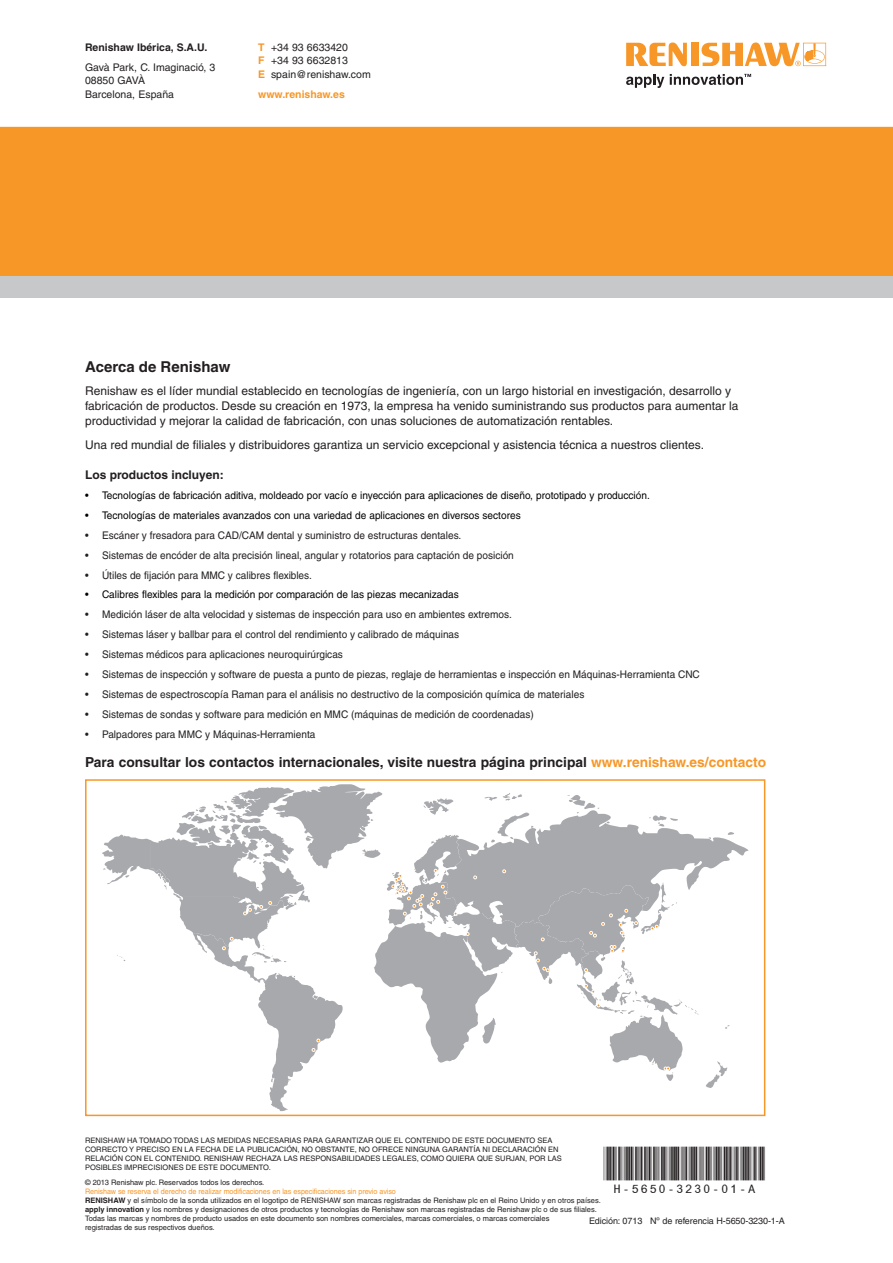
<style>
.page{position:relative;width:893px;height:1263px;background:#fff}
.page>*{position:absolute;margin:0;border:0;box-sizing:border-box;transform-origin:0 0}
.t1{font:48px "MBH16 B";color:#231f20}
.t2{font:700 15px "Helvetica";color:#231f20}
.t3{font:700 13.8px "Helvetica";color:#231f20}
.t4{font:12px/15px "Helvetica";color:#231f20}
.t5{font:700 12px "Helvetica";color:#231f20}
.t6{font:10.5px "Helvetica";color:#231f20;scale:.96 1}
._8pt_bullets{font:10.5px "Helvetica";color:#000;scale:.96 1}
.t7{font:10.5px/13.5px "Helvetica";color:#231f20}
.t8{font:700 10.5px "Helvetica";color:#231f20}
.t9{font:700 10.5px "Helvetica";color:#f79727}
.t10{font:9px "Helvetica";letter-spacing:-.01em;color:#231f20}
.t11{font:7.5px/9px "Helvetica";color:#231f20}
.t12{font:7.5px/9px "Helvetica";letter-spacing:-.01em;color:#f79727;scale:.96 1}
.s1{font-weight:700;color:#f79727}
.s2{color:#f79727}
.s3{color:#231f20}
.s4{font-weight:700}
</style>
<div class="page">
<svg style="left:626px;top:74px;width:38px;height:14px"></svg>
<svg style="left:626px;top:43px;width:61px;height:23px"></svg>
<div style="left:691px;top:43px;width:8px;height:23px;background:#f79727"></div>
<svg style="left:701px;top:43px;width:125px;height:23px"></svg>
<svg style="left:670px;top:74px;width:81px;height:11px"></svg>
<svg style="left:102px;top:784px;width:647px;height:327px"></svg>
<div style="left:85px;top:779px;width:680px;height:337px;border:2px solid #f79727"></div>
<div style="left:0;top:127px;width:893px;height:149px;background:#f79727"></div>
<div style="left:0;top:276px;width:893px;height:22px;background:#c7c8ca"></div>
<p class="t8" style="left:85px;top:41px;width:124px">Renishaw Ibérica, S.A.U.</p>
<p class="t7" style="left:85px;top:60px;width:132px">Gavà Park, C. Imaginació, 3</p>
<p class="t7" style="left:85px;top:74px;width:62px">08850 GAVÀ</p>
<p class="t7" style="left:85px;top:87px;width:91px">Barcelona, España</p>
<p class="t7" style="left:258px;top:40px;width:114px"><span class="s1">T</span> +34 93 6633420<br><span class="s1">F</span> +34 93 6632813<br><span class="s1">E</span> spain@renishaw.com</p>
<p class="t9" style="left:258px;top:88px;width:88px">www.renishaw.es</p>
<p class="t2" style="left:85px;top:357px;width:147px">Acerca de Renishaw</p>
<p class="t4" style="left:85px;top:383px;width:655px">Renishaw es el líder mundial establecido en tecnologías de ingeniería, con un largo historial en investigación, desarrollo y fabricación de productos. Desde su creación en 1973, la empresa ha venido suministrando sus productos para aumentar la productividad y mejorar la calidad de fabricación, con unas soluciones de automatización rentables.</p>
<p class="t4" style="left:85px;top:437px;width:620px">Una red mundial de filiales y distribuidores garantiza un servicio excepcional y asistencia técnica a nuestros clientes.</p>
<p class="t5" style="left:85px;top:468px;width:140px">Los productos incluyen:</p>
<p class="_8pt_bullets" style="left:85px;top:489px;width:590px">• Tecnologías de fabricación aditiva, moldeado por vacío e inyección para aplicaciones de diseño, prototipado y producción.</p>
<p class="_8pt_bullets" style="left:85px;top:509px;width:455px">• Tecnologías de materiales avanzados con una variedad de aplicaciones en diversos sectores</p>
<p class="t6" style="left:85px;top:529px;width:394px">• Escáner y fresadora para CAD/CAM dental y suministro de estructuras dentales.</p>
<p class="t6" style="left:85px;top:549px;width:448px">• Sistemas de encóder de alta precisión lineal, angular y rotatorios para captación de posición</p>
<p class="t6" style="left:85px;top:569px;width:238px">• Útiles de fijación para MMC y calibres flexibles.</p>
<p class="_8pt_bullets" style="left:85px;top:589px;width:391px">• Calibres flexibles para la medición por comparación de las piezas mecanizadas</p>
<p class="t6" style="left:85px;top:608px;width:446px">• Medición láser de alta velocidad y sistemas de inspección para uso en ambientes extremos.</p>
<p class="t6" style="left:85px;top:628px;width:391px">• Sistemas láser y ballbar para el control del rendimiento y calibrado de máquinas</p>
<p class="t6" style="left:85px;top:648px;width:270px">• Sistemas médicos para aplicaciones neuroquirúrgicas</p>
<p class="t6" style="left:85px;top:668px;width:642px">• Sistemas de inspección y software de puesta a punto de piezas, reglaje de herramientas e inspección en Máquinas-Herramienta CNC</p>
<p class="t6" style="left:85px;top:688px;width:522px">• Sistemas de espectroscopía Raman para el análisis no destructivo de la composición química de materiales</p>
<p class="t6" style="left:85px;top:708px;width:469px">• Sistemas de sondas y software para medición en MMC (máquinas de medición de coordenadas)</p>
<p class="t6" style="left:85px;top:728px;width:241px">• Palpadores para MMC y Máquinas-Herramienta</p>
<p class="t3" style="left:85px;top:753px;width:683px">Para consultar los contactos internacionales, visite nuestra página principal <span class="s2">www.renishaw.es/contacto</span></p>
<p class="t11" style="left:85px;top:1135px;width:478px">RENISHAW HA TOMADO TODAS LAS MEDIDAS NECESARIAS PARA GARANTIZAR QUE EL CONTENIDO DE ESTE DOCUMENTO SEA CORRECTO Y PRECISO EN LA FECHA DE LA PUBLICACIÓN, NO OBSTANTE, NO OFRECE NINGUNA GARANTÍA NI DECLARACIÓN EN RELACIÓN CON EL CONTENIDO. RENISHAW RECHAZA LAS RESPONSABILIDADES LEGALES, COMO QUIERA QUE SURJAN, POR LAS POSIBLES IMPRECISIONES DE ESTE DOCUMENTO.</p>
<p class="t1" style="left:604px;top:1149px;width:163px">*H-5650-3230-01-A*</p>
<p class="t12" style="left:85px;top:1178px;width:325px"><span class="s3">© 2013 Renishaw plc. Reservados todos los derechos.<br></span>Renishaw se reserva el derecho de realizar modificaciones en las especificaciones sin previo aviso</p>
<p class="t11" style="left:85px;top:1196px;width:517px"><span class="s4">RENISHAW</span> y el símbolo de la sonda utilizados en el logotipo de RENISHAW son marcas registradas de Renishaw plc en el Reino Unido y en otros países.</p>
<p class="t11" style="left:85px;top:1205px;width:513px"><span class="s4">apply innovation</span> y los nombres y designaciones de otros productos y tecnologías de Renishaw son marcas registradas de Renishaw plc o de sus filiales.<br>Todas las marcas y nombres de producto usados en este documento son nombres comerciales, marcas comerciales, o marcas comerciales<br>registradas de sus respectivos dueños.</p>
<p class="t10" style="left:589px;top:1216px;width:197px">Edición: 0713 Nº de referencia H-5650-3230-1-A</p>
</div>
